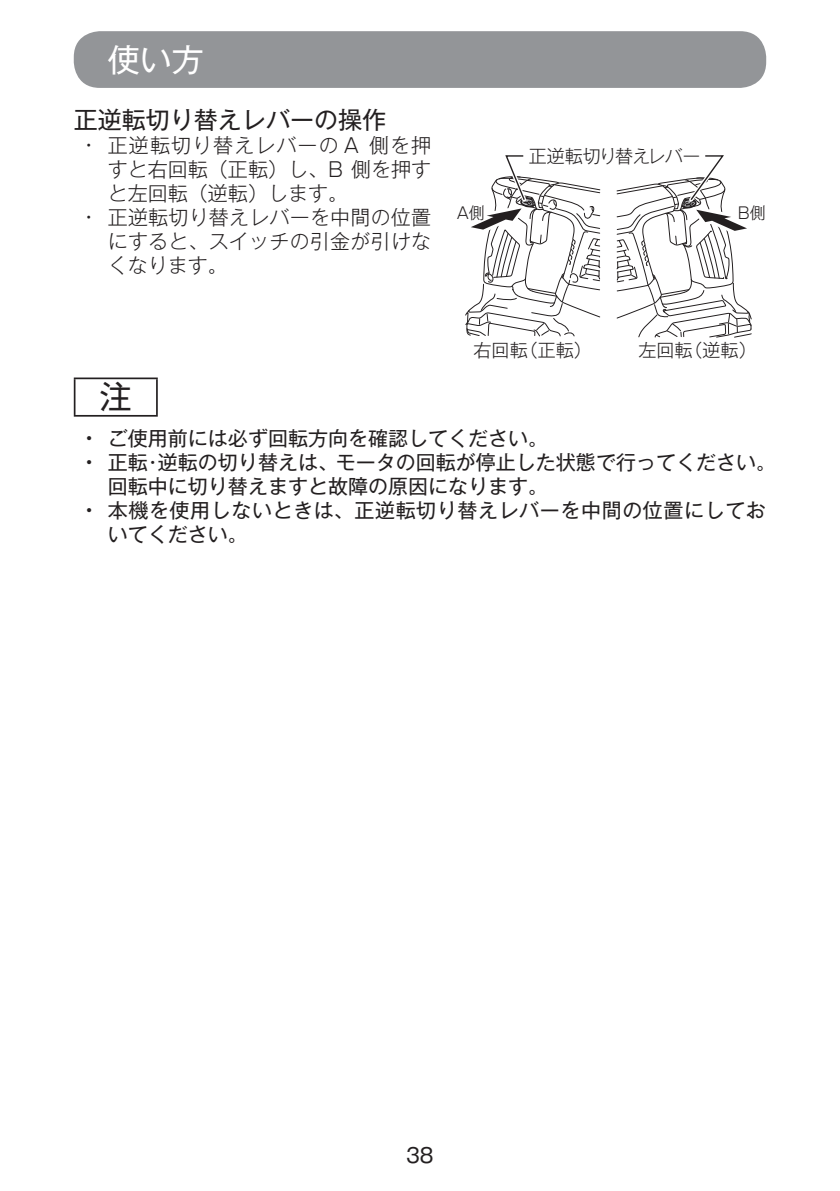
<style>
.page{position:relative;width:840px;height:1191px;background:#fff}
.page>*{position:absolute;margin:0;border:0;box-sizing:border-box;transform-origin:0 0}
.t1{font:32px "Gothic MB101 Pro";color:#fff}
.t2{font:32px "Gothic MB101 Pro";color:#231f20}
.t3{font:24px "Gothic MB101 Pro";color:#231f20}
.t4{font:300 20px/24px "Gothic MB101 Pro";letter-spacing:.01em;color:#231f20;text-align:justify}
.t5{font:20px/24px "Gothic MB101 Pro";color:#231f20}
.t6{font:20px/24px "Gothic MB101 Pro";letter-spacing:.03em;color:#231f20}
.t7{font:300 18px "Gothic MB101 Pro";color:#231f20}
.t8{font:300 18px "Gothic MB101 Pro";letter-spacing:-.035em;color:#231f20}
.t9{font:300 16px "Gothic MB101 Pro";color:#231f20}
.s1{font-weight:500}
</style>
<div class="page">
<div style="left:74px;top:31px;width:691px;height:57px;background:#939598;border-radius:26px"></div>
<hr style="left:74px;top:377px;width:84px;height:2px;background:#231f20">
<hr style="left:74px;top:379px;width:1px;height:36px;background:#231f20">
<hr style="left:156px;top:379px;width:2px;height:36px;background:#231f20">
<hr style="left:74px;top:415px;width:84px;height:2px;background:#231f20">
<svg style="left:465px;top:155px;width:135px;height:182px"></svg>
<svg style="left:616px;top:155px;width:136px;height:183px"></svg>
<h1 class="t1" style="left:108px;top:33px;width:97px">使い方</h1>
<p class="t3" style="left:74px;top:100px;width:313px">正逆転切り替えレバーの操作</p>
<p class="t4" style="left:108px;top:131px;width:325px;text-indent:-23px">• 正逆転切り替えレバーの A 側を押すと右回転（正転）し、B 側を押すと左回転（逆転）します。</p>
<p class="t4" style="left:108px;top:203px;width:325px;text-indent:-23px">• 正逆転切り替えレバーを中間の位置にすると、スイッチの引金が引けなくなります。</p>
<p class="t8" style="left:528px;top:141px;width:173px">正逆転切り替えレバー</p>
<p class="t9" style="left:456px;top:200px;width:30px">A側</p>
<p class="t9" style="left:737px;top:200px;width:30px">B側</p>
<p class="t7" style="left:473px;top:335px;width:120px">右回転（正転）</p>
<p class="t7" style="left:638px;top:335px;width:120px">左回転（逆転）</p>
<h1 class="t2" style="left:100px;top:370px;width:33px">注</h1>
<p class="t5" style="left:85px;top:423px;width:464px"><span class="s1">•</span> ご使用前には必ず回転方向を確認してください。</p>
<p class="t5" style="left:108px;top:447px;width:669px;text-indent:-23px"><span class="s1">•</span> 正転・逆転の切り替えは、モータの回転が停止した状態で行ってください。回転中に切り替えますと故障の原因になります。</p>
<p class="t6" style="left:108px;top:495px;width:659px;text-indent:-23px"><span class="s1">•</span> 本機を使用しないときは、正逆転切り替えレバーを中間の位置にしておいてください。</p>
<p class="t5" style="left:406px;top:1140px;width:29px">38</p>
</div>
